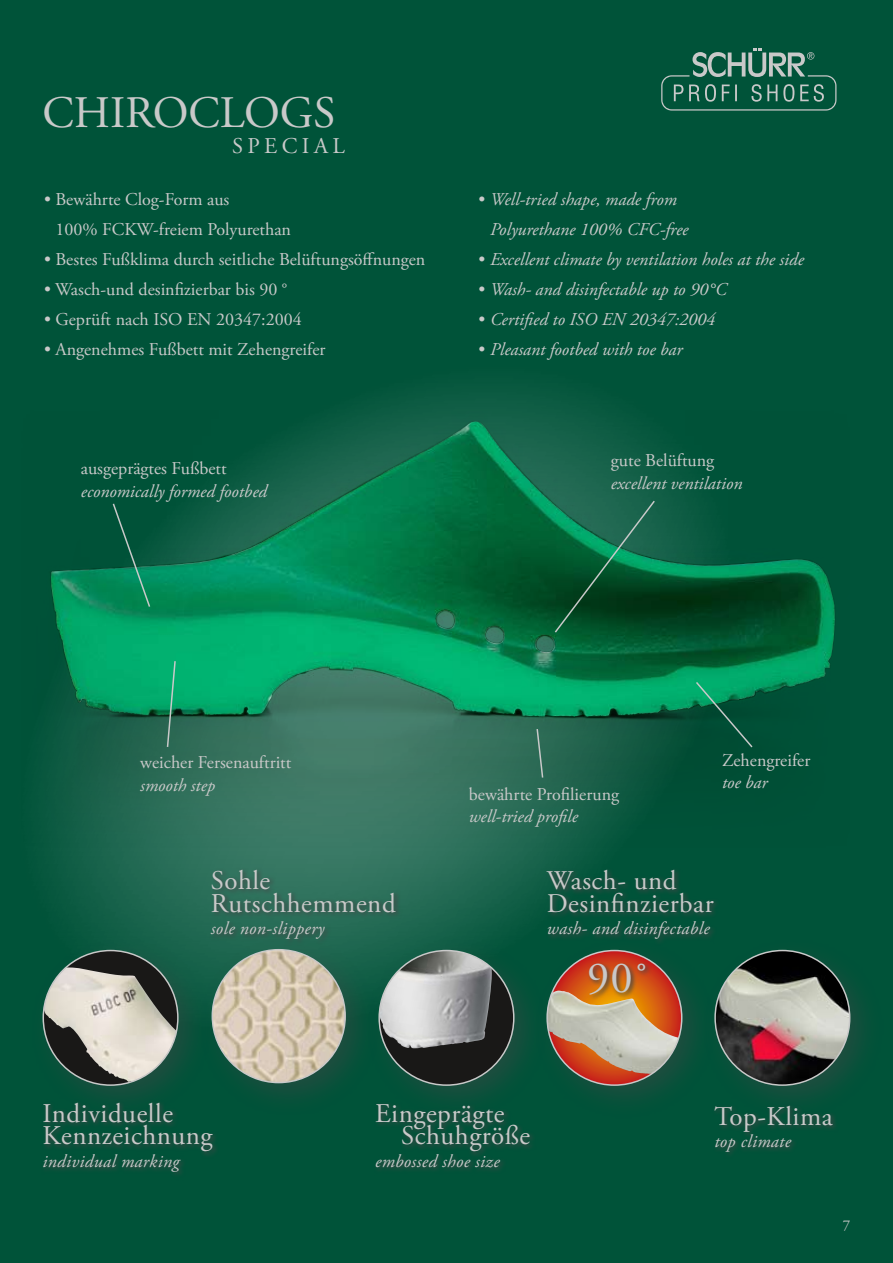
<style>
.page{position:relative;width:893px;height:1263px;background:#005339}
.page>*{position:absolute;margin:0;border:0;box-sizing:border-box;transform-origin:0 0}
.t1{font:45px "Adobe Garamond Pro";color:#c9c9c9}
.t2{font:44.4px "Adobe Garamond Pro";color:#c9c9c9}
.t3{font:27px/22.5px "Adobe Garamond Pro";letter-spacing:.02em;color:#c9c9c9}
.t4{font:22.5px "Adobe Garamond Pro";letter-spacing:.2em;color:#c9c9c9}
.t5{font:18px/30px "Adobe Garamond Pro";color:#c9c9c9}
.t6{font:italic 18px/30px "Adobe Garamond Pro";color:#c9c9c9}
.t7{font:italic 18px "Adobe Garamond Pro";letter-spacing:.02em;color:#c9c9c9}
.t8{font:15px "Adobe Garamond Pro";color:#c9c9c9}
.s1{font-style:normal}
</style>
<div class="page">
<svg style="left:50px;top:392px;width:544px;height:543px"></svg>
<img style="left:46px;top:411px;width:789px;height:437px">
<img style="left:51px;top:422px;width:423px;height:293px">
<svg style="left:661px;top:48px;width:175px;height:63px"></svg>
<svg style="left:111px;top:502px;width:40px;height:106px"></svg>
<svg style="left:553px;top:499px;width:103px;height:135px"></svg>
<svg style="left:166px;top:659px;width:11px;height:89px"></svg>
<svg style="left:536px;top:727px;width:8px;height:52px"></svg>
<svg style="left:694px;top:680px;width:60px;height:69px"></svg>
<div style="left:197px;top:934px;width:192px;height:193px;background:#464647;opacity:.45"></div>
<img style="left:212px;top:950px;width:133px;height:132px;border-radius:66px">
<div style="left:700px;top:935px;width:193px;height:193px;background:#464647;opacity:.45"></div>
<img style="left:715px;top:950px;width:135px;height:135px;border-radius:67px">
<div style="left:28px;top:935px;width:193px;height:193px;background:#464647;opacity:.45"></div>
<svg style="left:43px;top:950px;width:135px;height:135px"></svg>
<img style="left:44px;top:967px;width:133px;height:115px">
<div style="left:532px;top:935px;width:193px;height:193px;background:#464647;opacity:.45"></div>
<svg style="left:547px;top:950px;width:135px;height:135px"></svg>
<img style="left:557px;top:991px;width:122px;height:83px">
<svg style="left:587px;top:978px;width:145px;height:74px"></svg>
<div style="left:364px;top:935px;width:193px;height:193px;background:#464647;opacity:.45"></div>
<div style="left:379px;top:950px;width:135px;height:135px;background:#191817;border-radius:50%"></div>
<img style="left:379px;top:950px;width:113px;height:98px">
<svg style="left:712px;top:1103px;width:181px;height:51px"></svg>
<svg style="left:41px;top:1100px;width:227px;height:75px"></svg>
<svg style="left:374px;top:1101px;width:216px;height:70px"></svg>
<svg style="left:208px;top:867px;width:240px;height:117px;background:#3f7461"></svg>
<svg style="left:545px;top:867px;width:222px;height:111px"></svg>
<h1 class="t1" style="left:43px;top:86px;width:295px">CHIROCLOGS</h1>
<p class="t4" style="left:232px;top:133px;width:114px">SPECIAL</p>
<p class="t5" style="left:56px;top:185px;width:237px;text-indent:-11px">• Bewährte Clog-Form aus<br>100% FCKW-freiem Polyurethan</p>
<p class="t5" style="left:44px;top:245px;width:383px">• Bestes Fußklima durch seitliche Belüftungsöffnungen</p>
<p class="t5" style="left:44px;top:275px;width:245px">• Wasch-und desinfizierbar bis 90 °</p>
<p class="t5" style="left:44px;top:305px;width:259px">• Geprüft nach ISO EN 20347:2004</p>
<p class="t5" style="left:44px;top:335px;width:283px">• Angenehmes Fußbett mit Zehengreifer</p>
<p class="t5" style="left:81px;top:454px;width:147px">ausgeprägtes Fußbett</p>
<p class="t6" style="left:81px;top:476px;width:188px">economically formed footbed</p>
<p class="t6" style="left:490px;top:185px;width:200px;text-indent:-11px"><span class="s1">•</span> Well-tried shape, made from<br>Polyurethane 100% CFC-free</p>
<p class="t6" style="left:479px;top:245px;width:327px"><span class="s1">•</span> Excellent climate by ventilation holes at the side</p>
<p class="t6" style="left:479px;top:275px;width:250px"><span class="s1">•</span> Wash- and disinfectable up to 90°C</p>
<p class="t6" style="left:479px;top:305px;width:238px"><span class="s1">•</span> Certified to ISO EN 20347:2004</p>
<p class="t6" style="left:479px;top:335px;width:206px"><span class="s1">•</span> Pleasant footbed with toe bar</p>
<p class="t5" style="left:611px;top:446px;width:105px">gute Belüftung</p>
<p class="t6" style="left:611px;top:469px;width:133px">excellent ventilation</p>
<p class="t5" style="left:140px;top:748px;width:153px">weicher Fersenauftritt</p>
<p class="t6" style="left:140px;top:771px;width:76px">smooth step</p>
<h3 class="t3" style="left:211px;top:870px;width:186px">Sohle<br>Rutschhemmend</h3>
<p class="t7" style="left:211px;top:918px;width:115px">sole non-slippery</p>
<p class="t5" style="left:469px;top:780px;width:152px">bewährte Profilierung</p>
<p class="t6" style="left:469px;top:802px;width:111px">well-tried profile</p>
<p class="t5" style="left:722px;top:746px;width:90px">Zehengreifer</p>
<p class="t6" style="left:722px;top:768px;width:47px">toe bar</p>
<h3 class="t3" style="left:547px;top:870px;width:168px">Wasch- und<br>Desinfinzierbar</h3>
<p class="t7" style="left:547px;top:918px;width:164px">wash- and disinfectable</p>
<h2 class="t2" style="left:587px;top:952px;width:64px">90˚</h2>
<h3 class="t3" style="left:43px;top:1103px;width:172px">Individuelle<br>Kennzeichnung</h3>
<p class="t7" style="left:43px;top:1150px;width:138px">individual marking</p>
<h3 class="t3" style="left:401px;top:1103px;width:131px;text-indent:-26px">Eingeprägte<br>Schuhgröße</h3>
<p class="t7" style="left:375px;top:1150px;width:126px">embossed shoe size</p>
<h3 class="t3" style="left:714px;top:1106px;width:120px">Top-Klima</h3>
<p class="t7" style="left:714px;top:1130px;width:78px">top climate</p>
<p class="t8" style="left:843px;top:1217px;width:22px">7 7</p>
</div>
